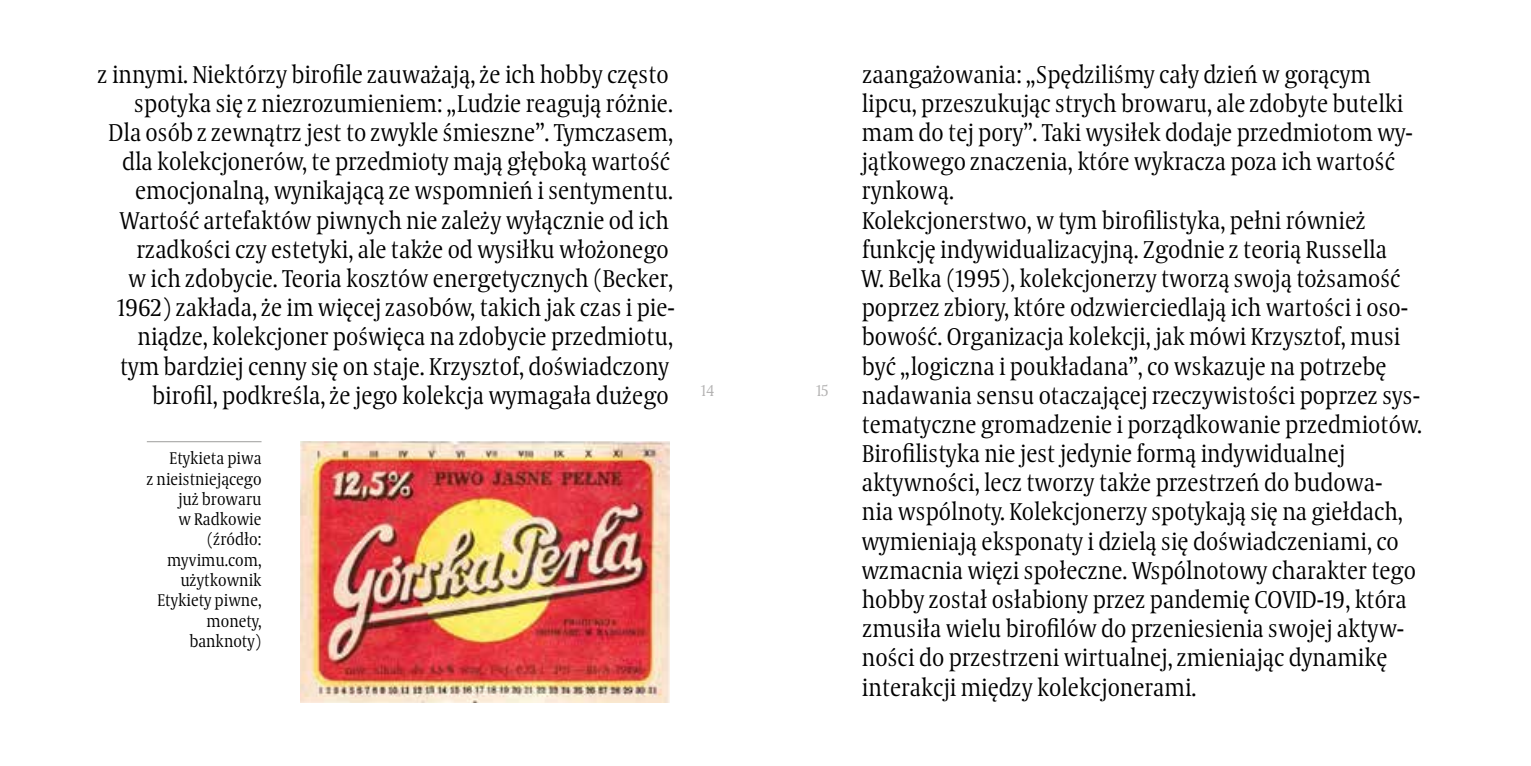
<style>
.page{position:relative;width:1531px;height:766px;background:#fff}
.page>*{position:absolute;margin:0;border:0;box-sizing:border-box;transform-origin:0 0}
.t1{font:24.3px/29.2px "Coranto 2 Headline Lt";color:#000;text-align:right}
.t2{font:16.88px/20.2px "Coranto 2 Headline Lt";color:#000;text-align:right}
.t3{font:15.75px "Coranto 2 Headline Lt";color:#b3b2b2}
</style>
<div class="page">
<img style="left:301px;top:441px;width:369px;height:261px">
<hr style="left:147px;top:441px;width:114px;height:1px;background:#9d9d9c">
<p class="t1" style="left:98px;top:59px;width:578px">z innymi. Niektórzy birofile zauważają, że ich hobby często spotyka się z niezrozumieniem: „Ludzie reagują różnie.<br>Dla osób z zewnątrz jest to zwykle śmieszne”. Tymczasem, dla kolekcjonerów, te przedmioty mają głęboką wartość emocjonalną, wynikającą ze wspomnień i sentymentu.<br>Wartość artefaktów piwnych nie zależy wyłącznie od ich rzadkości czy estetyki, ale także od wysiłku włożonego<br>w ich zdobycie. Teoria kosztów energetycznych (Becker, 1962) zakłada, że im więcej zasobów, takich jak czas i pie&shy;niądze, kolekcjoner poświęca na zdobycie przedmiotu, tym bardziej cenny się on staje. Krzysztof, doświadczony birofil, podkreśla, że jego kolekcja wymagała dużego</p>
<p class="t1" style="left:861px;top:59px;width:562px;text-align:left">zaangażowania: „Spędziliśmy cały dzień w gorącym lipcu, przeszukując strych browaru, ale zdobyte butelki mam do tej pory”. Taki wysiłek dodaje przedmiotom wy&shy;jątkowego znaczenia, które wykracza poza ich wartość rynkową.<br>Kolekcjonerstwo, w tym birofilistyka, pełni również funkcję indywidualizacyjną. Zgodnie z teorią Russella<br>W. Belka (1995), kolekcjonerzy tworzą swoją tożsamość poprzez zbiory, które odzwierciedlają ich wartości i oso&shy;bowość. Organizacja kolekcji, jak mówi Krzysztof, musi być „logiczna i poukładana”, co wskazuje na potrzebę nadawania sensu otaczającej rzeczywistości poprzez sys&shy;tematyczne gromadzenie i porządkowanie przedmiotów.<br>Birofilistyka nie jest jedynie formą indywidualnej aktywności, lecz tworzy także przestrzeń do budowa-<br>nia wspólnoty. Kolekcjonerzy spotykają się na giełdach, wymieniają eksponaty i dzielą się doświadczeniami, co wzmacnia więzi społeczne. Wspólnotowy charakter tego hobby został osłabiony przez pandemię COVID-19, która zmusiła wielu birofilów do przeniesienia swojej aktyw&shy;ności do przestrzeni wirtualnej, zmieniając dynamikę interakcji między kolekcjonerami.</p>
<p class="t3" style="left:701px;top:379px;width:15px">14</p>
<p class="t3" style="left:816px;top:379px;width:14px">15</p>
<p class="t2" style="left:147px;top:448px;width:116px">Etykieta piwa<br>z nieistniejącego już browaru<br>w Radkowie (źródło: myvimu.com, użytkownik<br>Etykiety piwne, monety, banknoty)</p>
</div>
